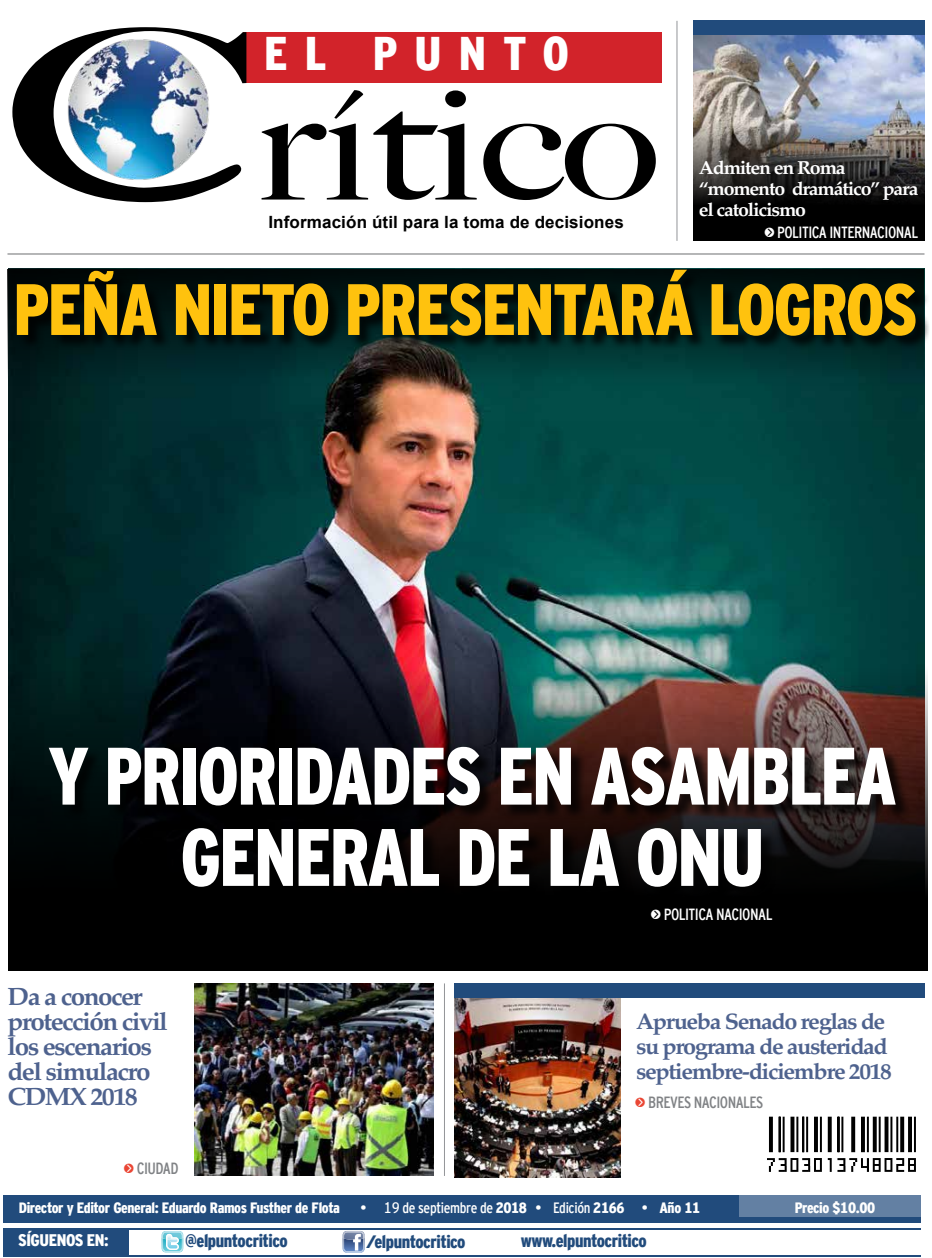
<style>
.page{position:relative;width:932px;height:1258px;background:#fff}
.page>*{position:absolute;margin:0;border:0;box-sizing:border-box;transform-origin:0 0}
.t1{font:900 81.25px/81.2px "Interstate Cond Mono";letter-spacing:-.025em;color:#fff;text-align:center;scale:.9 1}
.t2{font:900 72.5px "Interstate Cond Mono";letter-spacing:-.025em;color:#ffc20e;scale:.95 1}
.t3{font:900 47.12px "Interstate Cond Mono";letter-spacing:.36em;color:#fff}
.t4{font:700 25px/25px "Palatino";letter-spacing:-.06em;color:#4e628e;scale:1.04 1}
.t5{font:700 22.5px/25px "Palatino";letter-spacing:-.06em;color:#4e628e;scale:1.04 1}
.t6{font:700 18.75px/21.2px "Palatino";letter-spacing:-.055em;color:#fff;scale:1.04 1}
.t7{font:900 18px "Interstate Cond Mono";letter-spacing:-.025em;color:#214b7c}
.t8{font:700 16.88px "Arial";letter-spacing:.005em;color:#000}
.t9{font:900 16.75px "Interstate Cond Mono";letter-spacing:-.025em;color:#fff}
.t10{font:16.25px "Interstate Cond Mono";letter-spacing:-.035em;color:#fff}
.t11{font:16.25px "Interstate Cond Mono";letter-spacing:-.035em;color:#808285}
.t12{font:900 15px "Interstate Cond Mono";letter-spacing:-.025em;color:#fff}
.t13{font:15px "Interstate Cond Mono";letter-spacing:-.02em;color:#fff}
.s1{font-family:"KG Arrows";font-size:17.5px}
.s2{font-family:"KG Arrows";font-size:17.5px;color:#ea4634}
.s3{font-weight:900}
.s4{color:#214b7c}
</style>
<div class="page">
<img style="left:694px;top:35px;width:230px;height:55px">
<img style="left:8px;top:268px;width:916px;height:153px">
<img style="left:8px;top:421px;width:920px;height:549px">
<svg style="left:7px;top:269px;width:916px;height:116px;background:#082f2e"></svg>
<hr style="left:3px;top:1255px;width:918px;height:2px;background:#214b7c">
<div style="left:4px;top:1195px;width:917px;height:27px;background:#214b7c"></div>
<hr style="left:7px;top:254px;width:917px;height:1px;background:#6d6e71">
<div style="left:3px;top:1229px;width:126px;height:28px;background:#214b7c"></div>
<hr style="left:3px;top:1228px;width:918px;height:1px;background:#214b7c">
<div style="left:739px;top:1195px;width:182px;height:22px;background:#6380a3"></div>
<svg style="left:767px;top:1117px;width:149px;height:55px"></svg>
<div style="left:244px;top:32px;width:418px;height:51px;background:#d2232a"></div>
<img style="left:12px;top:27px;width:234px;height:175px">
<svg style="left:262px;top:90px;width:394px;height:110px"></svg>
<svg style="left:162px;top:1231px;width:21px;height:21px"></svg>
<svg style="left:343px;top:1231px;width:22px;height:22px"></svg>
<div style="left:693px;top:20px;width:231px;height:15px;background:#214b7c"></div>
<img style="left:195px;top:983px;width:239px;height:193px">
<img style="left:454px;top:998px;width:167px;height:179px">
<div style="left:454px;top:983px;width:470px;height:15px;background:#214b7c"></div>
<hr style="left:444px;top:983px;width:1px;height:193px;background:#939598">
<hr style="left:677px;top:21px;width:1px;height:220px;background:#939598">
<svg style="left:693px;top:90px;width:231px;height:151px;background:#4b4c4e"></svg>
<div style="left:19px;top:272px;width:912px;height:79px;background:#000;opacity:.75"></div>
<div style="left:51px;top:749px;width:860px;height:153px;background:#000;opacity:.75"></div>
<h3 class="t3" style="left:264px;top:27px;width:306px">EL PUNTO</h3>
<p class="t8" style="left:268px;top:211px;width:357px">Información útil para la toma de decisiones</p>
<p class="t6" style="left:699px;top:156px;width:213px">Admiten en Roma “momento dramático” para el catolicismo</p>
<p class="t10" style="left:764px;top:223px;width:155px"><span class="s1">u</span> POLITICA INTERNACIONAL</p>
<h2 class="t2" style="left:13px;top:269px;width:953px">PEÑA NIETO PRESENTARÁ LOGROS</h2>
<h1 class="t1" style="left:48px;top:735px;width:945px">Y PRIORIDADES EN ASAMBLEA<br>GENERAL DE LA ONU</h1>
<p class="t4" style="left:8px;top:984px;width:156px">Da a conocer protección civil los escenarios del simulacro<br>CDMX 2018</p>
<p class="t11" style="left:124px;top:1159px;width:56px"><span class="s2">u</span> CIUDAD</p>
<p class="t10" style="left:651px;top:906px;width:123px"><span class="s1">u</span> POLITICA NACIONAL</p>
<p class="t5" style="left:636px;top:1009px;width:247px">Aprueba Senado reglas de su programa de austeridad septiembre-diciembre 2018</p>
<p class="t11" style="left:635px;top:1094px;width:130px"><span class="s2">u</span> BREVES NACIONALES</p>
<p class="t12" style="left:19px;top:1200px;width:323px">Director y Editor General: Eduardo Ramos Fusther de Flota</p>
<p class="t13" style="left:360px;top:1199px;width:341px">• 19 de septiembre de <span class="s3">2018</span> • Edición <span class="s3">2166</span> • <span class="s3">Año 11</span></p>
<p class="t12" style="left:795px;top:1200px;width:82px">Precio $10.00</p>
<p class="t9" style="left:18px;top:1231px;width:96px">SÍGUENOS EN:<span class="s4">:</span></p>
<p class="t7" style="left:185px;top:1231px;width:104px">@elpuntocritico</p>
<p class="t7" style="left:366px;top:1231px;width:101px">/elpuntocritico</p>
<p class="t7" style="left:521px;top:1230px;width:128px">www.elpuntocritico</p>
</div>
